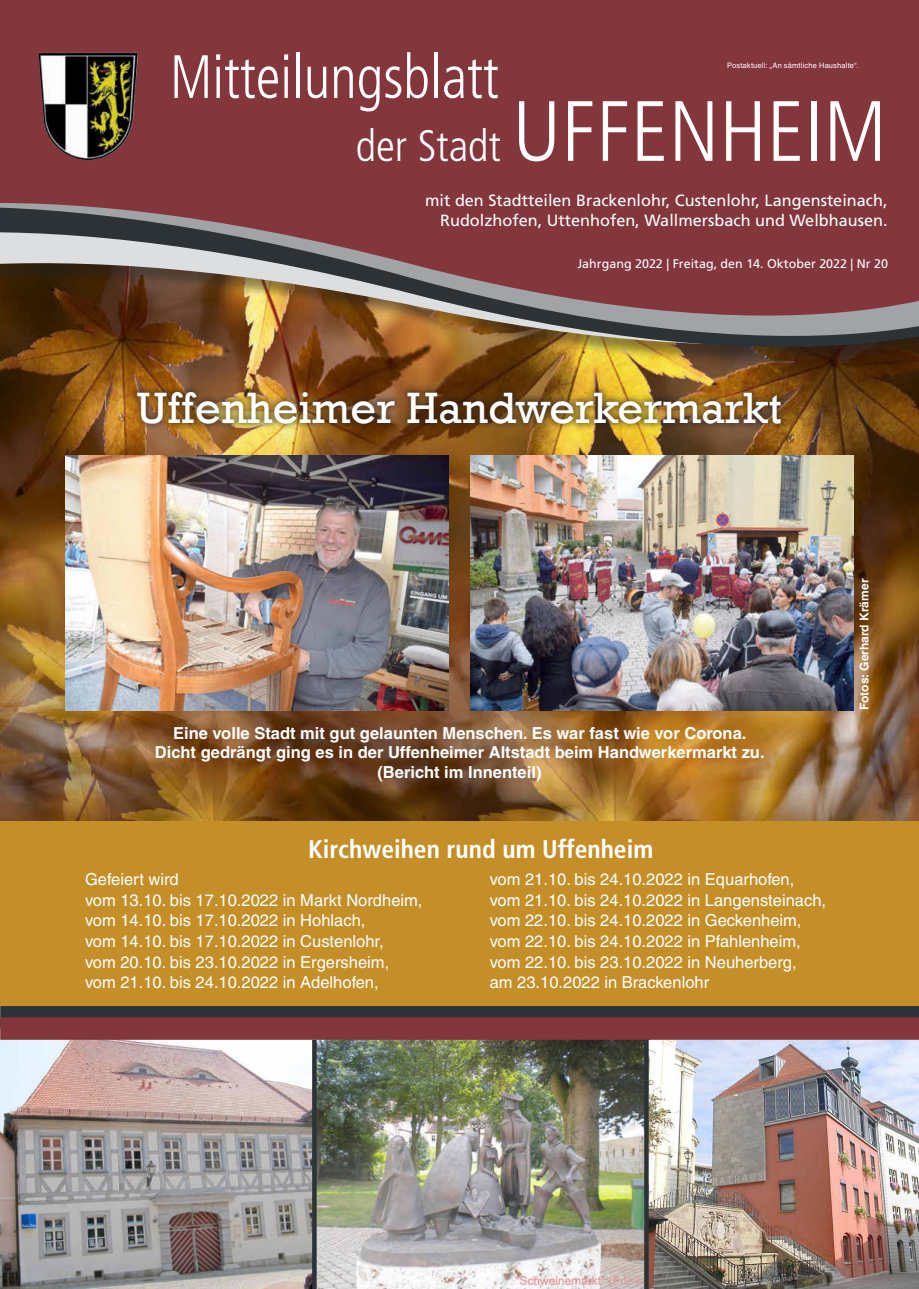
<style>
.page{position:relative;width:919px;height:1289px;background:#fff}
.page>*{position:absolute;margin:0;border:0;box-sizing:border-box;transform-origin:0 0}
.t1{font:300 condensed 85.35px "Frutiger LT";color:#fff}
.t2{font:300 condensed 61.05px "Frutiger LT";color:#fff;scale:.94 1}
.t3{font:45px "Rockwell";color:#fff}
.t4{font:700 condensed 25.5px "Frutiger LT";color:#fff}
.t5{font:16.5px/20.7px "Helvetica LT";color:#fff}
.t6{font:700 16.5px/18.1px "Helvetica LT";color:#fff;text-align:center}
.t7{font:16.2px/19.5px "Frutiger LT";color:#fff;text-align:right}
.t8{font:12.45px "Frutiger LT";color:#fff}
.t9{font:700 12px "Helvetica LT";color:#fff}
.t10{font:7.5px "Helvetica LT";letter-spacing:.02em;color:#fff}
.s1{font-size:44.1px}
</style>
<div class="page">
<img style="left:0;top:407px;width:918px;height:414px">
<div style="left:0;top:1006px;width:918px;height:22px;background:#2c3235"></div>
<img style="left:0;top:373px;width:918px;height:24px">
<svg style="left:0;top:0;width:918px;height:373px;background:#814340"></svg>
<img style="left:317px;top:1039px;width:332px;height:249px">
<img style="left:0;top:1039px;width:312px;height:249px">
<img style="left:648px;top:1040px;width:270px;height:248px">
<svg style="left:312px;top:1039px;width:4px;height:249px"></svg>
<svg style="left:644px;top:1039px;width:4px;height:249px"></svg>
<div style="left:0;top:1017px;width:918px;height:22px;background:#83363c"></div>
<img style="left:38px;top:53px;width:100px;height:108px">
<div style="left:0;top:821px;width:918px;height:185px;background:#c48f29"></div>
<div style="left:129px;top:384px;width:659px;height:47px;background:#231f20;opacity:.65"></div>
<img style="left:66px;top:456px;width:383px;height:255px">
<img style="left:470px;top:456px;width:383px;height:255px">
<h2 class="t2" style="left:170px;top:42px;width:351px">Mitteilungsblatt</h2>
<p class="t10" style="left:727px;top:61px;width:133px">Postaktuell: „An sämtliche Haushalte“.</p>
<h1 class="t1" style="left:355px;top:83px;width:532px"><span class="s1">der Stadt</span> UFFENHEIM</h1>
<p class="t7" style="left:425px;top:191px;width:464px">mit den Stadtteilen Brackenlohr, Custenlohr, Langensteinach,<br>Rudolzhofen, Uttenhofen, Wallmersbach und Welbhausen.</p>
<p class="t8" style="left:577px;top:256px;width:312px">Jahrgang 2022 | Freitag, den 14. Oktober 2022 | Nr 20</p>
<h3 class="t3" style="left:137px;top:381px;width:646px">Uffenheimer Handwerkermarkt</h3>
<p class="t6" style="left:155px;top:724px;width:611px">Eine volle Stadt mit gut gelaunten Menschen. Es war fast wie vor Corona.<br>Dicht gedrängt ging es in der Uffenheimer Altstadt beim Handwerkermarkt zu.</p>
<p class="t6" style="left:377px;top:762px;width:165px">(Bericht im Innenteil)</p>
<h3 class="t4" style="left:308px;top:834px;width:346px">Kirchweihen rund um Uffenheim</h3>
<p class="t5" style="left:85px;top:868px;width:339px">Gefeiert wird<br>vom 13.10. bis 17.10.2022 in Markt Nordheim, vom 14.10. bis 17.10.2022 in Hohlach,<br>vom 14.10. bis 17.10.2022 in Custenlohr,<br>vom 20.10. bis 23.10.2022 in Ergersheim, vom 21.10. bis 24.10.2022 in Adelhofen,</p>
<p class="t5" style="left:489px;top:868px;width:338px">vom 21.10. bis 24.10.2022 in Equarhofen, vom 21.10. bis 24.10.2022 in Langensteinach, vom 22.10. bis 24.10.2022 in Geckenheim, vom 22.10. bis 24.10.2022 in Pfahlenheim, vom 22.10. bis 23.10.2022 in Neuherberg,<br>am 23.10.2022 in Brackenlohr</p>
<p class="t9" style="left:856px;top:710px;width:133px;rotate:-90deg">Fotos: Gerhard Krämer</p>
</div>
